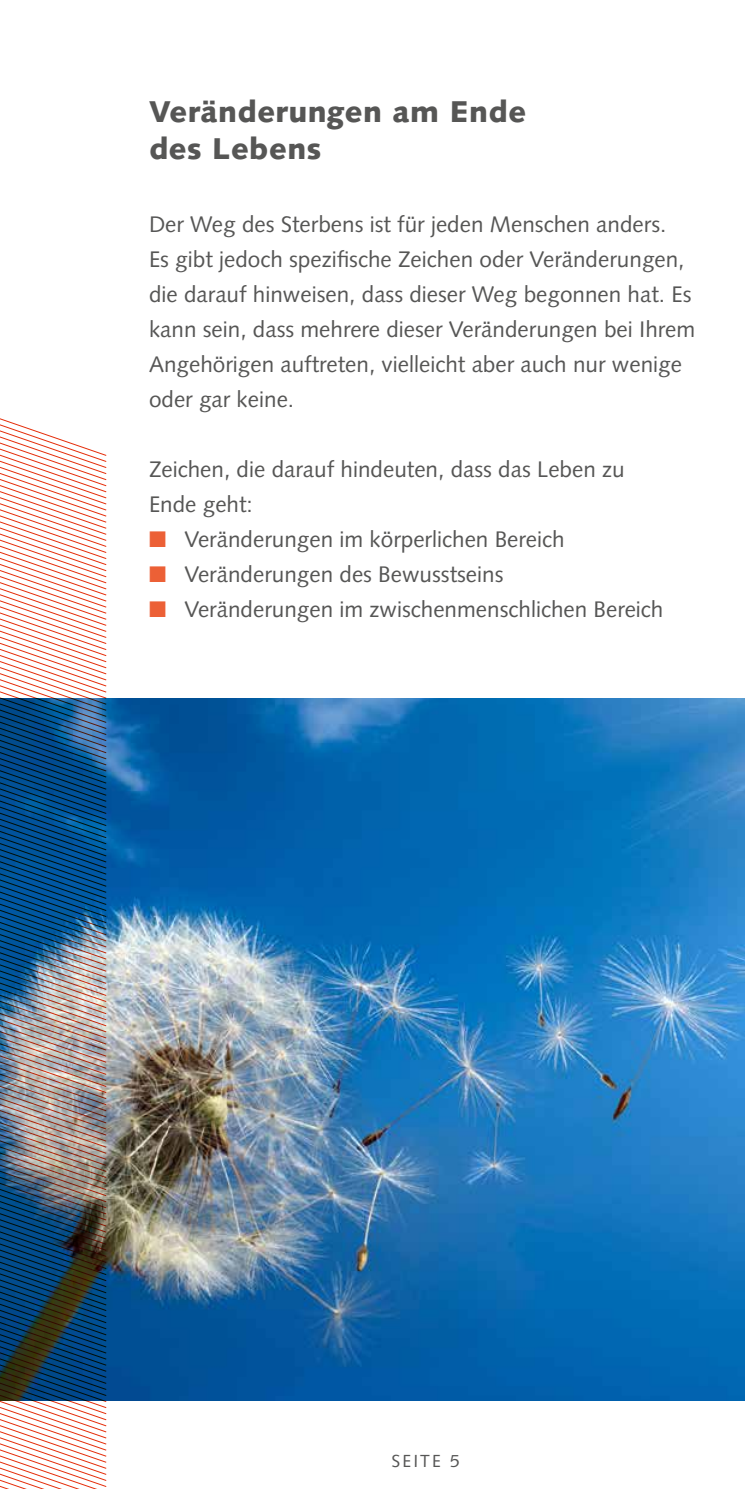
<style>
.page{position:relative;width:745px;height:1489px;background:#fff}
.page>*{position:absolute;margin:0;border:0;box-sizing:border-box;transform-origin:0 0}
.t1{font:900 30px/37.5px "Syntax LT Std";letter-spacing:.015em;color:#565655}
.t2{font:22.5px/35px "Syntax LT Std";color:#565655}
.t3{font:17.5px "Syntax LT Std";letter-spacing:.12em;color:#565655}
.s1{color:#ec6036}
</style>
<div class="page">
<svg style="left:0;top:418px;width:107px;height:1070px"></svg>
<img style="left:0;top:698px;width:744px;height:702px">
<h1 class="t1" style="left:149px;top:93px;width:378px">Veränderungen am Ende des Lebens</h1>
<p class="t2" style="left:149px;top:207px;width:547px">Der Weg des Sterbens ist für jeden Menschen anders.<br>Es gibt jedoch spezifische Zeichen oder Veränderungen, die darauf hinweisen, dass dieser Weg begonnen hat. Es kann sein, dass mehrere dieser Veränderungen bei Ihrem Angehörigen auftreten, vielleicht aber auch nur wenige oder gar keine.</p>
<p class="t2" style="left:149px;top:452px;width:477px">Zeichen, die darauf hindeuten, dass das Leben zu<br>Ende geht:</p>
<p class="t2" style="left:149px;top:522px;width:417px"><span class="s1">■</span> Veränderungen im körperlichen Bereich</p>
<p class="t2" style="left:149px;top:557px;width:356px"><span class="s1">■</span> Veränderungen des Bewusstseins</p>
<p class="t2" style="left:149px;top:592px;width:515px"><span class="s1">■</span> Veränderungen im zwischenmenschlichen Bereich</p>
<p class="t3" style="left:391px;top:1449px;width:70px">SEITE 5</p>
</div>
